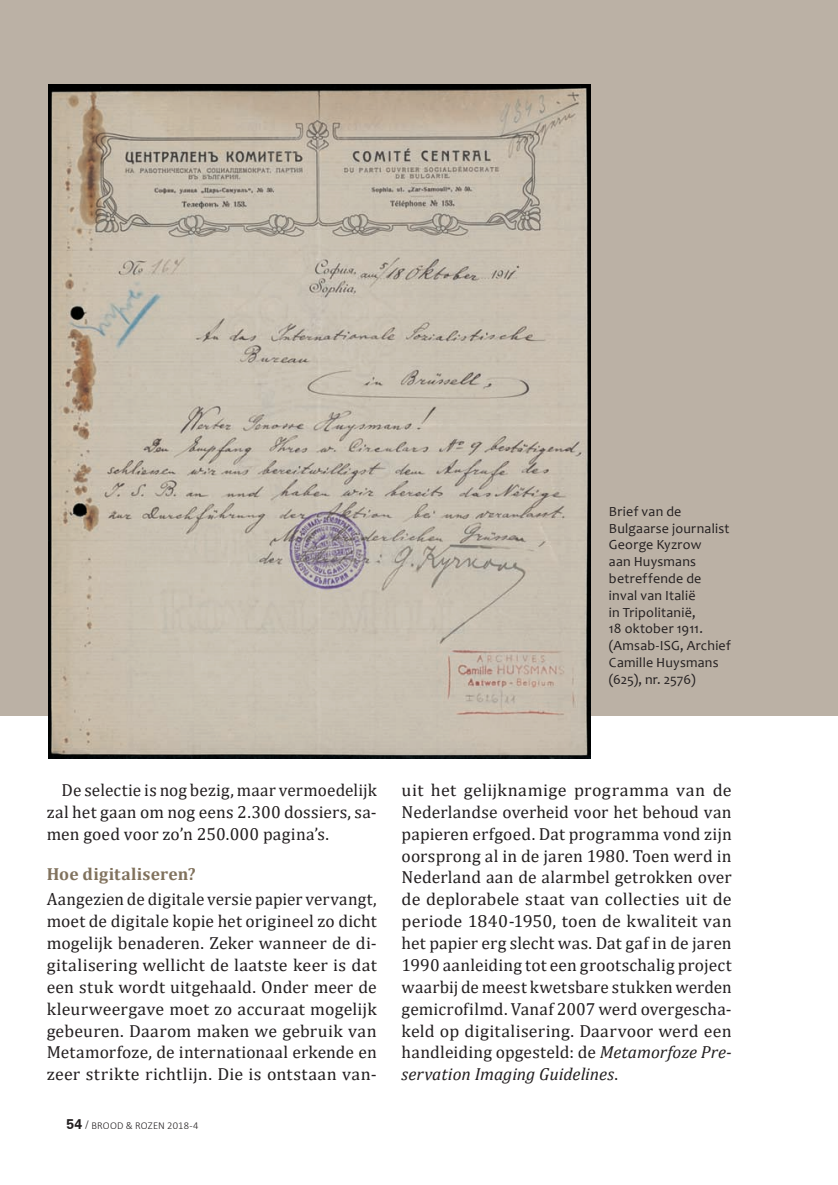
<style>
.page{position:relative;width:838px;height:1185px;background:#fff}
.page>*{position:absolute;margin:0;border:0;box-sizing:border-box;transform-origin:0 0}
.body_1{font:17.5px/21.9px "Cambria";letter-spacing:.015em;color:#231f20;text-align:justify}
.body_2{font:17.5px/21.9px "Cambria";letter-spacing:.01em;color:#231f20;text-align:justify}
.body_1-2{font:700 17.5px "Cambria";letter-spacing:.015em;color:#81725d}
.onderschr{font:14px/16.8px "Candara";letter-spacing:.015em;color:#231f20}
.t1{font:300 10.5px "Calibri";letter-spacing:.01em;color:#231f20}
.s1{font-family:"Zurich BT";font-weight:700;font-size:14px}
.s2{font-family:"Zurich BT";font-weight:400}
.s3{font-style:italic}
</style>
<div class="page">
<div style="left:0;top:0;width:837px;height:715px;background:#bbb1a5"></div>
<img style="left:49px;top:84px;width:541px;height:675px">
<p class="onderschr" style="left:609px;top:503px;width:123px">Brief van de<br>Bulgaarse journalist<br>George Kyzrow<br>aan Huysmans betreffende de inval van Italië<br>in Tripolitanië,<br>18 oktober 1911. (Amsab-ISG, Archief<br>Camille Huysmans (625), nr. 2576)</p>
<p class="body_2" style="left:47px;top:779px;width:331px;text-indent:15px">De selectie is nog bezig, maar vermoedelijk zal het gaan om nog eens 2.300 dossiers, sa&shy;men goed voor zo’n 250.000 pagina’s.</p>
<p class="body_1-2" style="left:47px;top:861px;width:151px">Hoe digitaliseren?</p>
<p class="body_1" style="left:47px;top:888px;width:331px">Aangezien de digitale versie papier vervangt, moet de digitale kopie het origineel zo dicht mogelijk benaderen. Zeker wanneer de di&shy;gitalisering wellicht de laatste keer is dat een stuk wordt uitgehaald. Onder meer de kleurweergave moet zo accuraat mogelijk gebeuren. Daarom maken we gebruik van Metamorfoze, de internationaal erkende en zeer strikte richtlijn. Die is ontstaan van-</p>
<p class="t1" style="left:67px;top:1119px;width:133px"><span class="s1">54</span> <span class="s2">/</span> BROOD &amp; ROZEN 2018-4</p>
<p class="body_1" style="left:401px;top:779px;width:331px">uit het gelijknamige programma van de Nederlandse overheid voor het behoud van papieren erfgoed. Dat programma vond zijn oorsprong al in de jaren 1980. Toen werd in Nederland aan de alarmbel getrokken over de deplorabele staat van collecties uit de periode 1840-1950, toen de kwaliteit van het papier erg slecht was. Dat gaf in de jaren 1990 aanleiding tot een grootschalig project waarbij de meest kwetsbare stukken werden gemicrofilmd. Vanaf 2007 werd overgescha&shy;keld op digitalisering. Daarvoor werd een handleiding opgesteld: de <span class="s3">Metamorfoze Pre&shy;servation Imaging Guidelines</span>.</p>
</div>
